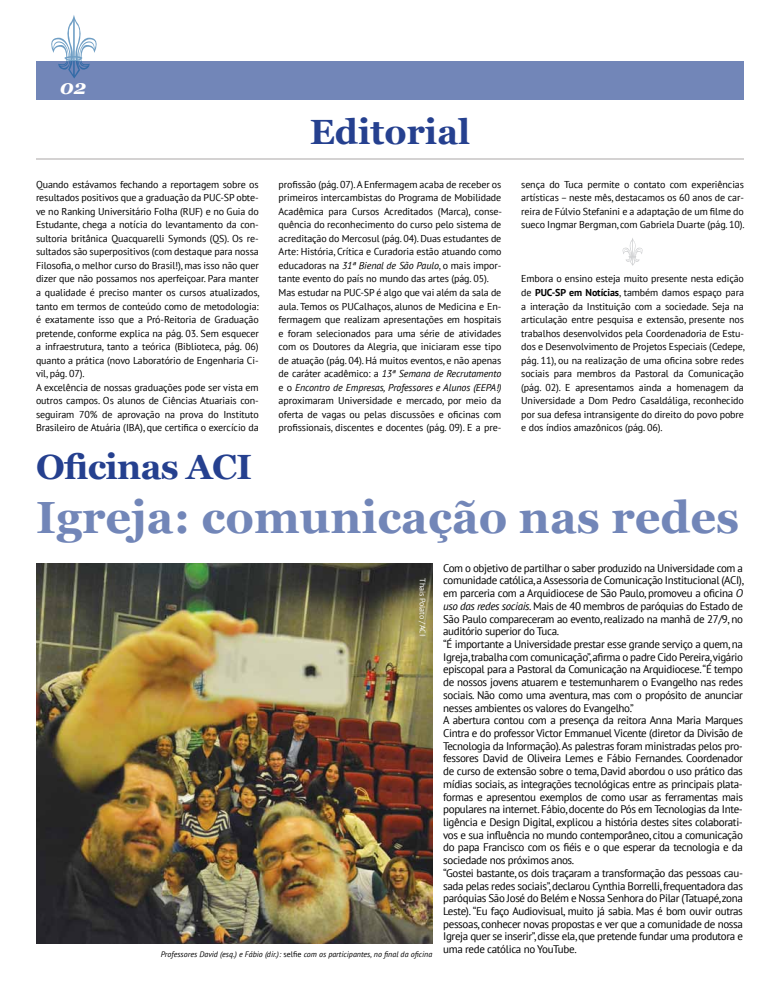
<style>
.page{position:relative;width:780px;height:993px;background:#fff}
.page>*{position:absolute;margin:0;border:0;box-sizing:border-box;transform-origin:0 0}
.t1{font:700 45px "Georgia";color:#7286b8}
.t2{font:700 35px "Georgia";letter-spacing:-.02em;color:#25408f}
.t3{font:700 35px "Georgia";color:#25408f}
.t4{font:italic 700 20px "Georgia";color:#fff}
.t5{font:11px/12.7px "PT Sans";letter-spacing:-.03em;color:#000}
.t6{font:10px/13.5px "PT Sans";letter-spacing:-.01em;color:#000}
.t7{font:italic 8px "PT Sans";color:#000}
.t8{font:8px "PT Sans";letter-spacing:-.02em;color:#fff}
.s1{font-style:italic}
.s2{font-weight:700}
.s3{font-style:normal}
</style>
<div class="page">
<div style="left:36px;top:61px;width:708px;height:38px;background:#7286b8"></div>
<svg style="left:51px;top:15px;width:46px;height:63px"></svg>
<svg style="left:622px;top:238px;width:21px;height:28px"></svg>
<hr style="left:36px;top:158px;width:708px;height:2px;background:#d4d2d2">
<img style="left:36px;top:563px;width:396px;height:380px">
<h3 class="t4" style="left:60px;top:74px;width:28px">02</h3>
<h2 class="t3" style="left:310px;top:109px;width:162px">Editorial</h2>
<p class="t6" style="left:36px;top:177px;width:225px">Quando estávamos fechando a reportagem sobre os resultados positivos que a graduação da PUC-SP obte&shy;ve no Ranking Universitário Folha (RUF) e no Guia do Estudante, chega a notícia do levantamento da con&shy;sultoria britânica Quacquarelli Symonds (QS). Os re&shy;sultados são superpositivos (com destaque para nossa Filosofia, o melhor curso do Brasil!), mas isso não quer dizer que não possamos nos aperfeiçoar. Para manter a qualidade é preciso manter os cursos atualizados, tanto em termos de conteúdo como de metodologia: é exatamente isso que a Pró-Reitoria de Graduação pretende, conforme explica na pág. 03. Sem esquecer a infraestrutura, tanto a teórica (Biblioteca, pág. 06) quanto a prática (novo Laboratório de Engenharia Ci&shy;vil, pág. 07).<br>A excelência de nossas graduações pode ser vista em outros campos. Os alunos de Ciências Atuariais con&shy;seguiram 70% de aprovação na prova do Instituto Brasileiro de Atuária (IBA), que certifica o exercício da</p>
<p class="t6" style="left:521px;top:177px;width:225px;text-align:justify">sença do Tuca permite o contato com experiências artísticas – neste mês, destacamos os 60 anos de car&shy;reira de Fúlvio Stefanini e a adaptação de um filme do sueco Ingmar Bergman, com Gabriela Duarte (pág. 10).</p>
<p class="t6" style="left:278px;top:177px;width:225px">profissão (pág. 07). A Enfermagem acaba de receber os primeiros intercambistas do Programa de Mobilidade Acadêmica para Cursos Acreditados (Marca), conse&shy;quência do reconhecimento do curso pelo sistema de acreditação do Mercosul (pág. 04). Duas estudantes de Arte: História, Crítica e Curadoria estão atuando como educadoras na <span class="s1">31ª Bienal de São Paulo</span>, o mais impor&shy;tante evento do país no mundo das artes (pág. 05).<br>Mas estudar na PUC-SP é algo que vai além da sala de aula. Temos os PUCalhaços, alunos de Medicina e En&shy;fermagem que realizam apresentações em hospitais e foram selecionados para uma série de atividades com os Doutores da Alegria, que iniciaram esse tipo de atuação (pág. 04). Há muitos eventos, e não apenas de caráter acadêmico: a <span class="s1">13ª Semana de Recrutamento </span>e o <span class="s1">Encontro de Empresas, Professores e Alunos (EEPA!) </span>aproximaram Universidade e mercado, por meio da oferta de vagas ou pelas discussões e oficinas com profissionais, discentes e docentes (pág. 09). E a pre-</p>
<p class="t6" style="left:521px;top:272px;width:225px;text-align:justify">Embora o ensino esteja muito presente nesta edição de <span class="s2">PUC-SP em Notícias</span>, também damos espaço para a interação da Instituição com a sociedade. Seja na articulação entre pesquisa e extensão, presente nos trabalhos desenvolvidos pela Coordenadoria de Estu&shy;dos e Desenvolvimento de Projetos Especiais (Cedepe, pág. 11), ou na realização de uma oficina sobre redes sociais para membros da Pastoral da Comunicação (pág. 02). E apresentamos ainda a homenagem da Universidade a Dom Pedro Casaldáliga, reconhecido por sua defesa intransigente do direito do povo pobre e dos índios amazônicos (pág. 06).</p>
<h2 class="t2" style="left:36px;top:444px;width:217px">Oficinas ACI</h2>
<h1 class="t1" style="left:36px;top:488px;width:704px">Igreja: comunicação nas redes</h1>
<p class="t8" style="left:427px;top:578px;width:59px;rotate:90deg">Thais Polato / ACI</p>
<p class="t7" style="left:161px;top:948px;width:273px">Professores David (esq.) e Fábio (dir.): <span class="s3">selfie</span> com os participantes, no final da oficina</p>
<p class="t5" style="left:443px;top:561px;width:302px">Com o objetivo de partilhar o saber produzido na Universidade com a comunidade católica, a Assessoria de Comunicação Institucional (ACI), em parceria com a Arquidiocese de São Paulo, promoveu a oficina <span class="s1">O uso das redes sociais</span>. Mais de 40 membros de paróquias do Estado de São Paulo compareceram ao evento, realizado na manhã de 27/9, no auditório superior do Tuca.<br>“É importante a Universidade prestar esse grande serviço a quem, na Igreja, trabalha com comunicação”, afirma o padre Cido Pereira, vigário episcopal para a Pastoral da Comunicação na Arquidiocese. “É tempo de nossos jovens atuarem e testemunharem o Evangelho nas redes sociais. Não como uma aventura, mas com o propósito de anunciar nesses ambientes os valores do Evangelho.”<br>A abertura contou com a presença da reitora Anna Maria Marques Cintra e do professor Victor Emmanuel Vicente (diretor da Divisão de Tecnologia da Informação). As palestras foram ministradas pelos pro&shy;fessores David de Oliveira Lemes e Fábio Fernandes. Coordenador de curso de extensão sobre o tema, David abordou o uso prático das mídias sociais, as integrações tecnológicas entre as principais plata&shy;formas e apresentou exemplos de como usar as ferramentas mais populares na internet. Fábio, docente do Pós em Tecnologias da Inte&shy;ligência e Design Digital, explicou a história destes sites colaborati&shy;vos e sua influência no mundo contemporâneo, citou a comunicação do papa Francisco com os fiéis e o que esperar da tecnologia e da sociedade nos próximos anos.<br>“Gostei bastante, os dois traçaram a transformação das pessoas cau&shy;sada pelas redes sociais”, declarou Cynthia Borrelli, frequentadora das paróquias São José do Belém e Nossa Senhora do Pilar (Tatuapé, zona Leste). “Eu faço Audiovisual, muito já sabia. Mas é bom ouvir outras pessoas, conhecer novas propostas e ver que a comunidade de nossa Igreja quer se inserir”, disse ela, que pretende fundar uma produtora e uma rede católica no YouTube.</p>
</div>
